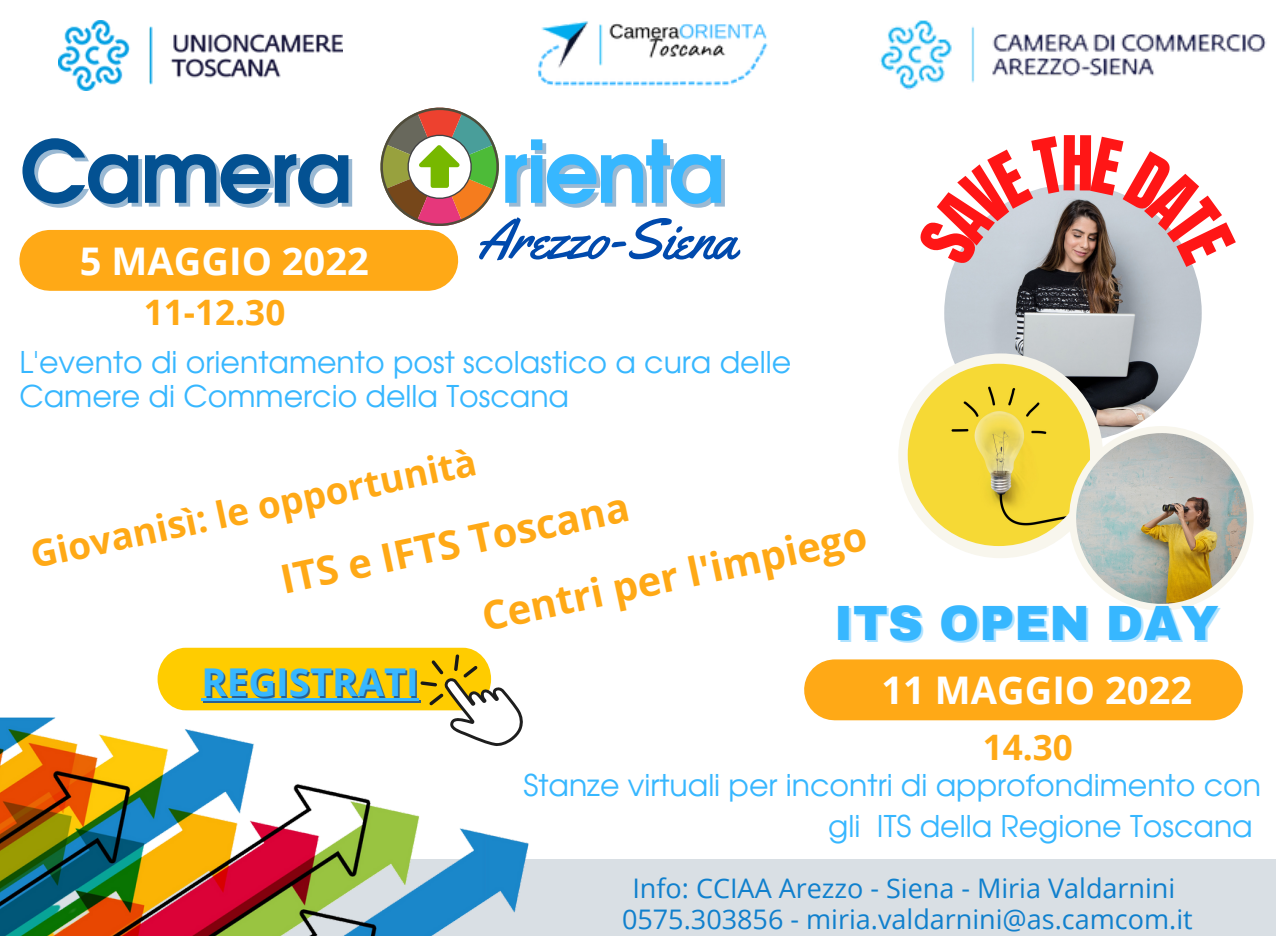
<style>
.page{position:relative;width:1276px;height:936px;background:#fff}
.page>*{position:absolute;margin:0;border:0;box-sizing:border-box;transform-origin:0 0}
.t1{font:700 85.8px "Evolventa";letter-spacing:-.03em;color:#035192}
.t2{font:700 85.8px "Evolventa";letter-spacing:-.03em;color:#37b7ff}
.t3{font:64.2px "Anton";color:#ff1616}
.t4{font:57px "Yellowtail";letter-spacing:-.01em;color:#004aad}
.t5{font:900 48.3px "Archivo";color:#37b7ff}
.t6{font:700 39.9px "Open Sans";color:#ffa916}
.t7{font:700 38.4px "Open Sans";color:#37b7ff}
.t8{font:700 38.1px "Open Sans";color:#fff}
.t9{font:700 36.9px "Open Sans";color:#ffa916}
.t10{font:700 35.1px "Open Sans";color:#ffa916}
.t11{font:30px/33.6px "Evolventa";color:#37b7ff}
.t12{font:27px "Open Sans";color:#1080cd}
</style>
<div class="page">
<img style="left:944px;top:184px;width:258px;height:258px;border-radius:50%">
<div style="left:898px;top:353px;width:205px;height:205px;background:#f8f6ed;border-radius:50%"></div>
<img style="left:908px;top:364px;width:182px;height:182px;border-radius:50%">
<div style="left:1069px;top:426px;width:184px;height:185px;background:#f8f6ed;border-radius:50%"></div>
<img style="left:1076px;top:433px;width:171px;height:171px;border-radius:50%">
<div style="left:0;top:859px;width:1276px;height:77px;background:#d9dfe4"></div>
<img style="left:0;top:707px;width:529px;height:229px">
<img style="left:59px;top:20px;width:283px;height:70px">
<img style="left:537px;top:21px;width:231px;height:65px">
<div style="left:50px;top:230px;width:378px;height:61px;background:#ffa916"></div>
<svg style="left:380px;top:107px;width:119px;height:119px"></svg>
<div style="left:834px;top:659px;width:378px;height:61px;background:#ffa916"></div>
<div style="left:158px;top:648px;width:333px;height:62px;background:#fc0;border-radius:30px"></div>
<svg style="left:420px;top:654px;width:104px;height:93px"></svg>
<hr style="left:203px;top:700px;width:218px;height:2px;background:#2b5f8f">
<hr style="left:202px;top:698px;width:217px;height:3px;background:#37b7ff">
<img style="left:880px;top:20px;width:386px;height:70px">
<svg style="left:953px;top:184px;width:113px;height:83px"></svg>
<svg style="left:1090px;top:185px;width:103px;height:82px"></svg>
<p class="t1" style="left:19px;top:134px;width:335px">Camera</p>
<p class="t2" style="left:501px;top:134px;width:227px">rienta</p>
<p class="t8" style="left:80px;top:234px;width:290px">5 MAGGIO 2022</p>
<p class="t10" style="left:144px;top:288px;width:143px">11-12.30</p>
<p class="t4" style="left:477px;top:203px;width:260px">Arezzo-Siena</p>
<p class="t11" style="left:19px;top:347px;width:773px">L'evento di orientamento post scolastico a cura delle<br>Camere di Commercio della Toscana</p>
<p class="t3" style="left:1061px;top:117px;width:34px">H</p>
<p class="t9" style="left:26px;top:530px;width:456px;rotate:-12deg">Giovanisì: le opportunità</p>
<p class="t6" style="left:275px;top:552px;width:357px;rotate:-12deg">ITS e IFTS Toscana</p>
<p class="t6" style="left:477px;top:589px;width:394px;rotate:-12deg">Centri per l'impiego</p>
<p class="t5" style="left:834px;top:597px;width:386px">ITS OPEN DAY</p>
<p class="t7" style="left:189px;top:655px;width:219px">REGISTRATI</p>
<p class="t7" style="left:202px;top:655px;width:219px">REGISTRATI</p>
<p class="t8" style="left:881px;top:664px;width:312px">11 MAGGIO 2022</p>
<p class="t10" style="left:983px;top:722px;width:92px">14.30</p>
<p class="t11" style="left:523px;top:767px;width:739px;line-height:40.5px;text-align:right">Stanze virtuali per incontri di approfondimento con gli ITS della Regione Toscana</p>
<p class="t12" style="left:632px;top:869px;width:544px">Info: CCIAA Arezzo - Siena - Miria Valdarnini</p>
<p class="t12" style="left:622px;top:900px;width:572px">0575.303856 - miria.valdarnini@as.camcom.it</p>
</div>
